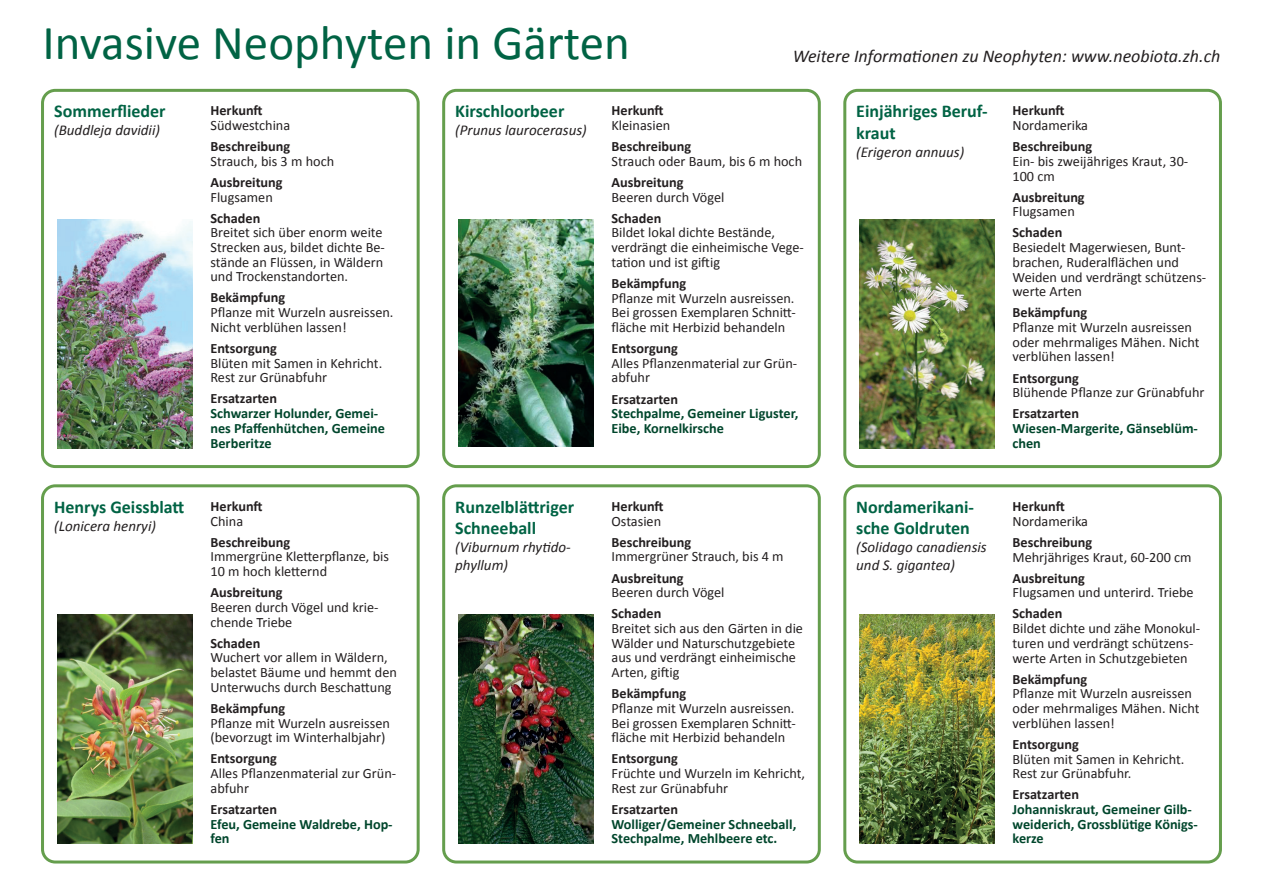
<style>
.page{position:relative;width:1263px;height:893px;background:#fff}
.page>*{position:absolute;margin:0;border:0;box-sizing:border-box;transform-origin:0 0}
.t1{font:49.05px "Calibri";color:#006344}
.t2{font:700 18px/21.6px "Calibri";color:#006344}
.t3{font:italic 18px "Calibri";color:#231f20}
.t4{font:italic 15px/18px "Calibri";color:#231f20}
.t5{font:14.25px/14.7px "Calibri";color:#231f20}
.t6{font:700 14.25px "Calibri";color:#231f20}
.t7{font:700 14.25px/14.7px "Calibri";color:#00462c}
</style>
<div class="page">
<div style="left:41px;top:89px;width:379px;height:379px;border:3px solid #659e4d;border-radius:13px"></div>
<div style="left:41px;top:484px;width:379px;height:379px;border:3px solid #659e4d;border-radius:13px"></div>
<div style="left:442px;top:89px;width:379px;height:379px;border:3px solid #659e4d;border-radius:13px"></div>
<div style="left:442px;top:484px;width:379px;height:379px;border:3px solid #659e4d;border-radius:13px"></div>
<div style="left:843px;top:89px;width:379px;height:379px;border:3px solid #659e4d;border-radius:13px"></div>
<div style="left:843px;top:484px;width:379px;height:379px;border:3px solid #659e4d;border-radius:13px"></div>
<img style="left:57px;top:219px;width:135px;height:229px">
<img style="left:458px;top:219px;width:135px;height:227px">
<img style="left:859px;top:219px;width:135px;height:229px">
<img style="left:57px;top:614px;width:135px;height:229px">
<img style="left:458px;top:614px;width:135px;height:229px">
<img style="left:859px;top:614px;width:135px;height:229px">
<h1 class="t1" style="left:43px;top:12px;width:589px">Invasive Neophyten in Gärten</h1>
<p class="t3" style="left:793px;top:43px;width:429px">Weitere Informationen zu Neophyten: www.neobiota.zh.ch</p>
<p class="t2" style="left:54px;top:101px;width:113px">Sommerflieder</p>
<p class="t4" style="left:54px;top:121px;width:107px">(Buddleja davidii)</p>
<p class="t2" style="left:54px;top:496px;width:132px">Henrys Geissblatt</p>
<p class="t4" style="left:54px;top:516px;width:103px">(Lonicera henryi)</p>
<p class="t6" style="left:210px;top:101px;width:54px">Herkunft</p>
<p class="t5" style="left:210px;top:118px;width:81px">Südwestchina</p>
<p class="t6" style="left:210px;top:137px;width:81px">Beschreibung</p>
<p class="t5" style="left:210px;top:154px;width:125px">Strauch, bis 3 m hoch</p>
<p class="t6" style="left:210px;top:173px;width:74px">Ausbreitung</p>
<p class="t5" style="left:210px;top:189px;width:64px">Flugsamen</p>
<p class="t6" style="left:210px;top:209px;width:51px">Schaden</p>
<p class="t5" style="left:210px;top:225px;width:176px">Breitet sich über enorm weite<br>Strecken aus, bildet dichte Be&shy;stände an Flüssen, in Wäldern und Trockenstandorten.</p>
<p class="t6" style="left:210px;top:289px;width:76px">Bekämpfung</p>
<p class="t5" style="left:210px;top:305px;width:184px">Pflanze mit Wurzeln ausreissen.<br>Nicht verblühen lassen!</p>
<p class="t6" style="left:210px;top:339px;width:68px">Entsorgung</p>
<p class="t5" style="left:210px;top:356px;width:173px">Blüten mit Samen in Kehricht.<br>Rest zur Grünabfuhr</p>
<p class="t6" style="left:210px;top:390px;width:68px">Ersatzarten</p>
<p class="t7" style="left:210px;top:406px;width:176px">Schwarzer Holunder, Gemei&shy;nes Pfaffenhütchen, Gemeine<br>Berberitze</p>
<p class="t6" style="left:210px;top:497px;width:54px">Herkunft</p>
<p class="t5" style="left:210px;top:514px;width:34px">China</p>
<p class="t6" style="left:210px;top:533px;width:81px">Beschreibung</p>
<p class="t5" style="left:210px;top:549px;width:180px">Immergrüne Kletterpflanze, bis<br>10 m hoch kletternd</p>
<p class="t6" style="left:210px;top:583px;width:74px">Ausbreitung</p>
<p class="t5" style="left:210px;top:600px;width:169px">Beeren durch Vögel und krie&shy;chende Triebe</p>
<p class="t6" style="left:210px;top:634px;width:51px">Schaden</p>
<p class="t5" style="left:210px;top:650px;width:188px">Wuchert vor allem in Wäldern, belastet Bäume und hemmt den<br>Unterwuchs durch Beschattung</p>
<p class="t6" style="left:210px;top:699px;width:76px">Bekämpfung</p>
<p class="t5" style="left:210px;top:715px;width:181px">Pflanze mit Wurzeln ausreissen (bevorzugt im Winterhalbjahr)</p>
<p class="t6" style="left:210px;top:749px;width:68px">Entsorgung</p>
<p class="t5" style="left:210px;top:766px;width:187px">Alles Pflanzenmaterial zur Grün&shy;abfuhr</p>
<p class="t6" style="left:210px;top:800px;width:68px">Ersatzarten</p>
<p class="t7" style="left:210px;top:816px;width:184px">Efeu, Gemeine Waldrebe, Hop&shy;fen</p>
<p class="t2" style="left:455px;top:101px;width:111px">Kirschloorbeer</p>
<p class="t4" style="left:455px;top:121px;width:133px">(Prunus laurocerasus)</p>
<p class="t6" style="left:611px;top:101px;width:54px">Herkunft</p>
<p class="t5" style="left:611px;top:118px;width:60px">Kleinasien</p>
<p class="t6" style="left:611px;top:137px;width:81px">Beschreibung</p>
<p class="t5" style="left:611px;top:154px;width:192px">Strauch oder Baum, bis 6 m hoch</p>
<p class="t6" style="left:611px;top:173px;width:74px">Ausbreitung</p>
<p class="t5" style="left:611px;top:190px;width:114px">Beeren durch Vögel</p>
<p class="t6" style="left:611px;top:209px;width:51px">Schaden</p>
<p class="t5" style="left:611px;top:225px;width:194px">Bildet lokal dichte Bestände, verdrängt die einheimische Vege&shy;tation und ist giftig</p>
<p class="t6" style="left:611px;top:274px;width:76px">Bekämpfung</p>
<p class="t5" style="left:611px;top:291px;width:186px;text-align:justify">Pflanze mit Wurzeln ausreissen.<br>Bei grossen Exemplaren Schnitt&shy;fläche mit Herbizid behandeln</p>
<p class="t6" style="left:611px;top:339px;width:68px">Entsorgung</p>
<p class="t5" style="left:611px;top:356px;width:187px">Alles Pflanzenmaterial zur Grün&shy;abfuhr</p>
<p class="t6" style="left:611px;top:390px;width:68px">Ersatzarten</p>
<p class="t7" style="left:611px;top:406px;width:188px">Stechpalme, Gemeiner Liguster,<br>Eibe, Kornelkirsche</p>
<p class="t2" style="left:455px;top:496px;width:120px">Runzelblättriger<br>Schneeball</p>
<p class="t4" style="left:455px;top:538px;width:117px">(Viburnum rhytido&shy;phyllum)</p>
<p class="t6" style="left:611px;top:497px;width:54px">Herkunft</p>
<p class="t5" style="left:611px;top:514px;width:51px">Ostasien</p>
<p class="t6" style="left:611px;top:533px;width:81px">Beschreibung</p>
<p class="t5" style="left:611px;top:549px;width:174px">Immergrüner Strauch, bis 4 m</p>
<p class="t6" style="left:611px;top:569px;width:74px">Ausbreitung</p>
<p class="t5" style="left:611px;top:585px;width:114px">Beeren durch Vögel</p>
<p class="t6" style="left:611px;top:604px;width:51px">Schaden</p>
<p class="t5" style="left:611px;top:621px;width:193px">Breitet sich aus den Gärten in die<br>Wälder und Naturschutzgebiete aus und verdrängt einheimische<br>Arten, giftig</p>
<p class="t6" style="left:611px;top:684px;width:76px">Bekämpfung</p>
<p class="t5" style="left:611px;top:701px;width:186px;text-align:justify">Pflanze mit Wurzeln ausreissen.<br>Bei grossen Exemplaren Schnitt&shy;fläche mit Herbizid behandeln</p>
<p class="t6" style="left:611px;top:750px;width:68px">Entsorgung</p>
<p class="t5" style="left:611px;top:766px;width:195px">Früchte und Wurzeln im Kehricht,<br>Rest zur Grünabfuhr</p>
<p class="t6" style="left:611px;top:800px;width:68px">Ersatzarten</p>
<p class="t7" style="left:611px;top:816px;width:186px">Wolliger/Gemeiner Schneeball,<br>Stechpalme, Mehlbeere etc.</p>
<p class="t2" style="left:856px;top:100px;width:133px">Einjähriges Beruf&shy;kraut</p>
<p class="t4" style="left:856px;top:142px;width:110px">(Erigeron annuus)</p>
<p class="t2" style="left:856px;top:496px;width:119px">Nordamerikani&shy;sche Goldruten</p>
<p class="t4" style="left:856px;top:538px;width:132px">(Solidago canadiensis und S. gigantea)</p>
<p class="t6" style="left:1012px;top:102px;width:54px">Herkunft</p>
<p class="t5" style="left:1012px;top:118px;width:77px">Nordamerika</p>
<p class="t6" style="left:1012px;top:137px;width:81px">Beschreibung</p>
<p class="t5" style="left:1012px;top:154px;width:177px">Ein- bis zweijähriges Kraut, 30-<br>100 cm</p>
<p class="t6" style="left:1012px;top:188px;width:74px">Ausbreitung</p>
<p class="t5" style="left:1012px;top:204px;width:64px">Flugsamen</p>
<p class="t6" style="left:1012px;top:224px;width:51px">Schaden</p>
<p class="t5" style="left:1012px;top:240px;width:195px">Besiedelt Magerwiesen, Bunt&shy;brachen, Ruderalflächen und<br>Weiden und verdrängt schützens&shy;werte Arten</p>
<p class="t6" style="left:1012px;top:303px;width:76px">Bekämpfung</p>
<p class="t5" style="left:1012px;top:320px;width:188px">Pflanze mit Wurzeln ausreissen oder mehrmaliges Mähen. Nicht verblühen lassen!</p>
<p class="t6" style="left:1012px;top:369px;width:68px">Entsorgung</p>
<p class="t5" style="left:1012px;top:385px;width:193px">Blühende Pflanze zur Grünabfuhr</p>
<p class="t6" style="left:1012px;top:404px;width:68px">Ersatzarten</p>
<p class="t7" style="left:1012px;top:421px;width:187px">Wiesen-Margerite, Gänseblüm&shy;chen</p>
<p class="t6" style="left:1012px;top:497px;width:54px">Herkunft</p>
<p class="t5" style="left:1012px;top:514px;width:77px">Nordamerika</p>
<p class="t6" style="left:1012px;top:533px;width:81px">Beschreibung</p>
<p class="t5" style="left:1012px;top:549px;width:181px">Mehrjähriges Kraut, 60-200 cm</p>
<p class="t6" style="left:1012px;top:569px;width:74px">Ausbreitung</p>
<p class="t5" style="left:1012px;top:585px;width:183px">Flugsamen und unterird. Triebe</p>
<p class="t6" style="left:1012px;top:605px;width:51px">Schaden</p>
<p class="t5" style="left:1012px;top:621px;width:189px">Bildet dichte und zähe Monokul&shy;turen und verdrängt schützens&shy;werte Arten in Schutzgebieten</p>
<p class="t6" style="left:1012px;top:670px;width:76px">Bekämpfung</p>
<p class="t5" style="left:1012px;top:686px;width:188px">Pflanze mit Wurzeln ausreissen oder mehrmaliges Mähen. Nicht verblühen lassen!</p>
<p class="t6" style="left:1012px;top:735px;width:68px">Entsorgung</p>
<p class="t5" style="left:1012px;top:751px;width:173px">Blüten mit Samen in Kehricht.<br>Rest zur Grünabfuhr.</p>
<p class="t6" style="left:1012px;top:785px;width:68px">Ersatzarten</p>
<p class="t7" style="left:1012px;top:802px;width:187px">Johanniskraut, Gemeiner Gilb&shy;weiderich, Grossblütige Königs&shy;kerze</p>
</div>
